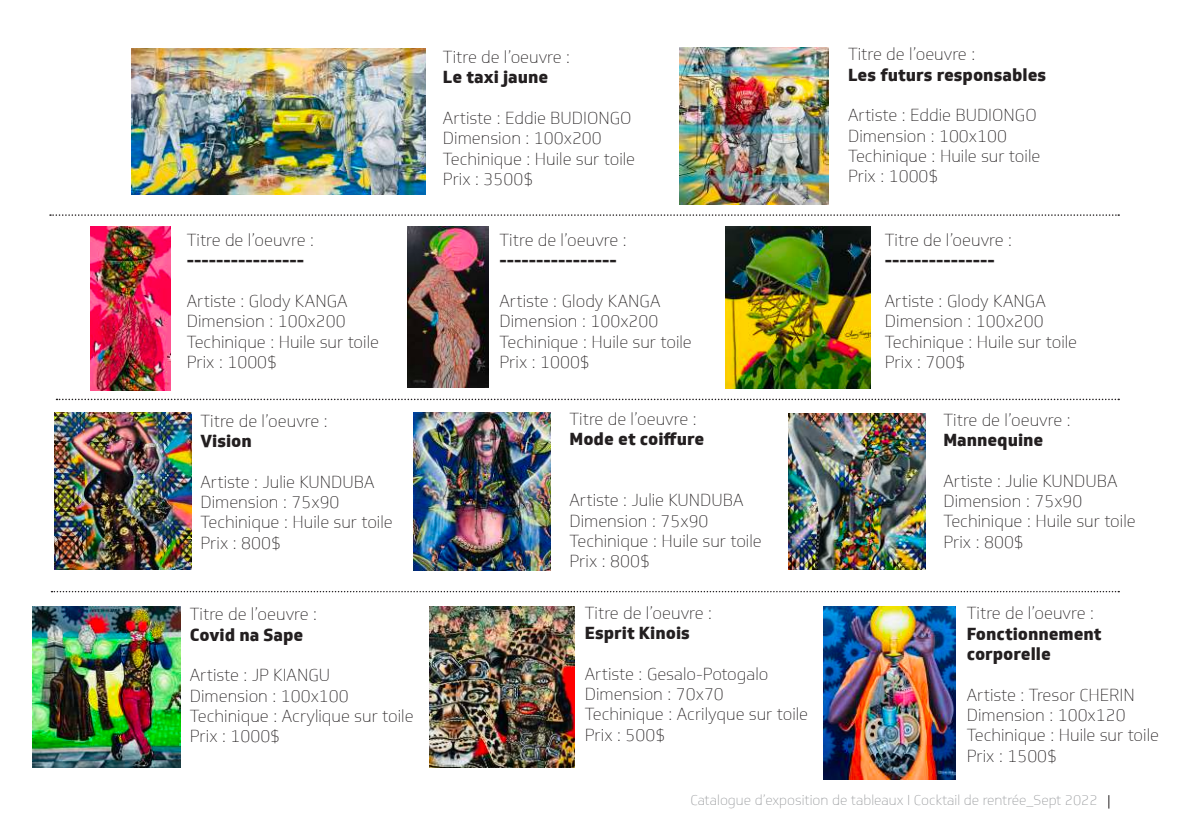
<style>
.page{position:relative;width:1191px;height:840px;background:#fff}
.page>*{position:absolute;margin:0;border:0;box-sizing:border-box;transform-origin:0 0}
.t1{font:100 17px/20.4px "Soleto";color:#231f20}
.t2{font:800 17px/20.4px "Soleto";color:#231f20}
.t3{font:100 14px "Soleto";color:#95979a}
</style>
<div class="page">
<svg style="left:1108px;top:795px;width:1px;height:13px"></svg>
<img style="left:132px;top:48px;width:294px;height:147px">
<img style="left:90px;top:226px;width:81px;height:165px">
<img style="left:408px;top:226px;width:80px;height:161px">
<img style="left:725px;top:226px;width:145px;height:162px">
<img style="left:55px;top:412px;width:136px;height:157px">
<img style="left:33px;top:606px;width:148px;height:161px">
<img style="left:414px;top:412px;width:136px;height:158px">
<img style="left:429px;top:606px;width:145px;height:161px">
<img style="left:788px;top:413px;width:137px;height:156px">
<img style="left:823px;top:606px;width:132px;height:172px">
<img style="left:679px;top:48px;width:149px;height:156px">
<svg style="left:50px;top:214px;width:1069px;height:2px"></svg>
<svg style="left:56px;top:398px;width:1063px;height:2px"></svg>
<svg style="left:51px;top:590px;width:1068px;height:2px"></svg>
<p class="t1" style="left:187px;top:230px;width:129px">Titre de l’oeuvre :</p>
<p class="t2" style="left:187px;top:250px;width:119px">----------------</p>
<p class="t1" style="left:187px;top:291px;width:194px">Artiste : Glody KANGA<br>Dimension : 100x200<br>Techinique : Huile sur toile<br>Prix : 1000$</p>
<p class="t1" style="left:200px;top:410px;width:129px">Titre de l’oeuvre :</p>
<p class="t2" style="left:200px;top:430px;width:53px">Vision</p>
<p class="t1" style="left:200px;top:471px;width:194px">Artiste : Julie KUNDUBA<br>Dimension : 75x90<br>Techinique : Huile sur toile<br>Prix : 800$</p>
<p class="t1" style="left:190px;top:604px;width:129px">Titre de l’oeuvre :</p>
<p class="t2" style="left:190px;top:624px;width:115px">Covid na Sape</p>
<p class="t1" style="left:190px;top:665px;width:225px">Artiste : JP KIANGU<br>Dimension : 100x100<br>Techinique : Acrylique sur toile<br>Prix : 1000$</p>
<p class="t1" style="left:443px;top:47px;width:129px">Titre de l’oeuvre :</p>
<p class="t2" style="left:443px;top:67px;width:107px">Le taxi jaune</p>
<p class="t1" style="left:443px;top:108px;width:194px">Artiste : Eddie BUDIONGO<br>Dimension : 100x200<br>Techinique : Huile sur toile<br>Prix : 3500$</p>
<p class="t1" style="left:499px;top:230px;width:129px">Titre de l’oeuvre :</p>
<p class="t2" style="left:499px;top:250px;width:119px">----------------</p>
<p class="t1" style="left:499px;top:291px;width:194px">Artiste : Glody KANGA<br>Dimension : 100x200<br>Techinique : Huile sur toile<br>Prix : 1000$</p>
<p class="t1" style="left:569px;top:408px;width:129px">Titre de l’oeuvre :</p>
<p class="t2" style="left:569px;top:429px;width:136px">Mode et coiffure</p>
<p class="t1" style="left:569px;top:490px;width:194px">Artiste : Julie KUNDUBA<br>Dimension : 75x90<br>Techinique : Huile sur toile<br>Prix : 800$</p>
<p class="t1" style="left:585px;top:602px;width:129px">Titre de l’oeuvre :</p>
<p class="t2" style="left:585px;top:622px;width:107px">Esprit Kinois</p>
<p class="t1" style="left:585px;top:663px;width:225px">Artiste : Gesalo-Potogalo<br>Dimension : 70x70<br>Techinique : Acrilyque sur toile<br>Prix : 500$</p>
<p class="t1" style="left:848px;top:44px;width:129px">Titre de l’oeuvre :</p>
<p class="t2" style="left:848px;top:64px;width:200px">Les futurs responsables</p>
<p class="t1" style="left:848px;top:105px;width:194px">Artiste : Eddie BUDIONGO<br>Dimension : 100x100<br>Techinique : Huile sur toile<br>Prix : 1000$</p>
<p class="t1" style="left:885px;top:230px;width:129px">Titre de l’oeuvre :</p>
<p class="t2" style="left:885px;top:250px;width:111px">---------------</p>
<p class="t1" style="left:885px;top:291px;width:194px">Artiste : Glody KANGA<br>Dimension : 100x200<br>Techinique : Huile sur toile<br>Prix : 700$</p>
<p class="t1" style="left:943px;top:409px;width:129px">Titre de l’oeuvre :</p>
<p class="t2" style="left:943px;top:429px;width:101px">Mannequine</p>
<p class="t1" style="left:943px;top:470px;width:194px">Artiste : Julie KUNDUBA<br>Dimension : 75x90<br>Techinique : Huile sur toile<br>Prix : 800$</p>
<p class="t1" style="left:966px;top:603px;width:129px">Titre de l’oeuvre :</p>
<p class="t2" style="left:966px;top:623px;width:136px">Fonctionnement corporelle</p>
<p class="t1" style="left:966px;top:684px;width:194px">Artiste : Tresor CHERIN<br>Dimension : 100x120<br>Techinique : Huile sur toile<br>Prix : 1500$</p>
<p class="t3" style="left:690px;top:791px;width:409px">Catalogue d’exposition de tableaux I Cocktail de rentrée_Sept 2022</p>
</div>
